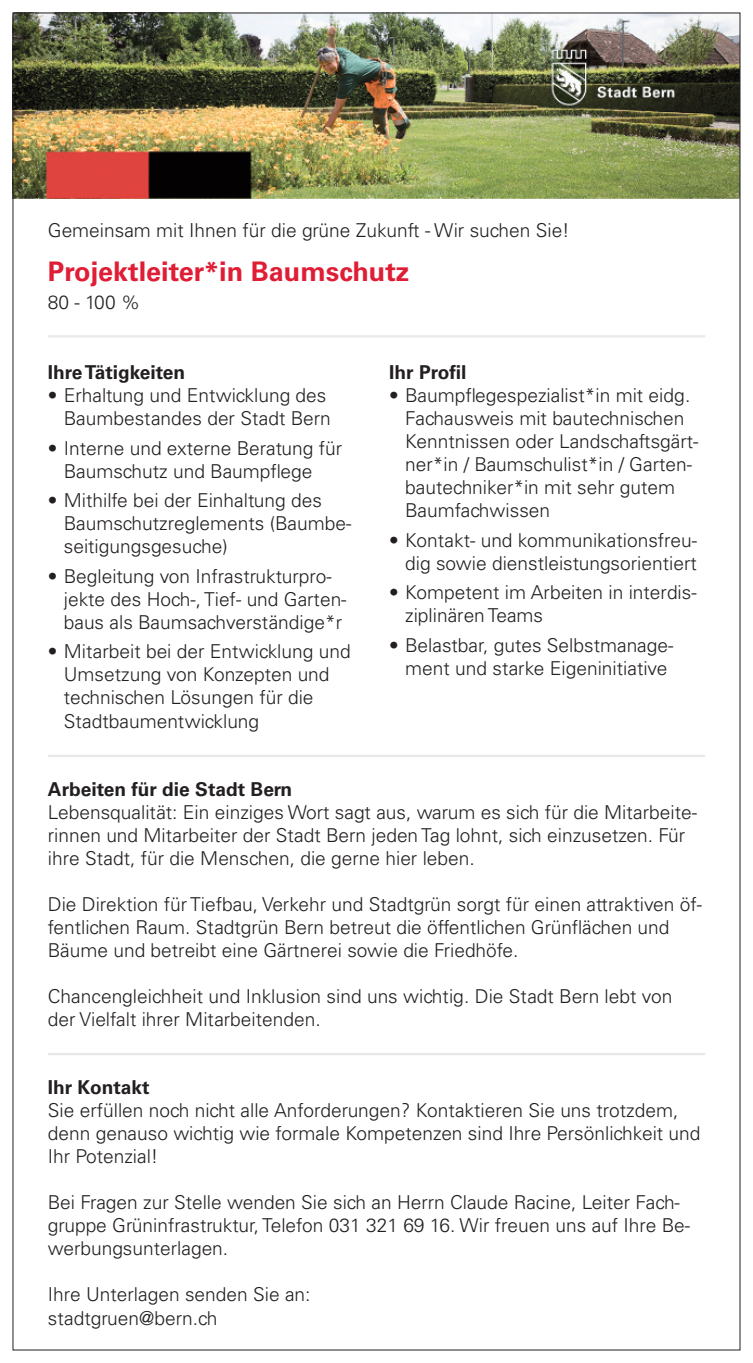
<style>
.page{position:relative;width:753px;height:1363px;background:#fff}
.page>*{position:absolute;margin:0;border:0;box-sizing:border-box;transform-origin:0 0}
.t1{font:700 27px "Univers LT Std";color:#df1e36}
.t2{font:300 19.12px/22.9px "Univers LT Std";color:#231f20}
.t3{font:700 19.12px "Univers LT Std";color:#231f20}
</style>
<div class="page">
<img style="left:15px;top:15px;width:723px;height:183px">
<hr style="left:48px;top:335px;width:657px;height:2px;background:#e7e8e9">
<hr style="left:48px;top:755px;width:657px;height:2px;background:#e7e8e9">
<hr style="left:48px;top:1053px;width:657px;height:2px;background:#e7e8e9">
<p class="t2" style="left:48px;top:221px;width:523px">Gemeinsam mit Ihnen für die grüne Zukunft - Wir suchen Sie!</p>
<h1 class="t1" style="left:48px;top:262px;width:363px">Projektleiter*in Baumschutz</h1>
<p class="t2" style="left:48px;top:292px;width:94px">80 - 100 %</p>
<p class="t3" style="left:48px;top:365px;width:139px">IhreTätigkeiten</p>
<p class="t2" style="left:48px;top:386px;width:284px;text-align:right">• Erhaltung und Entwicklung des<br>Baumbestandes der Stadt Bern</p>
<p class="t2" style="left:64px;top:438px;width:280px;text-indent:-16px">• Interne und externe Beratung für<br>Baumschutz und Baumpflege</p>
<p class="t2" style="left:64px;top:491px;width:289px;text-indent:-16px">• Mithilfe bei der Einhaltung des<br>Baumschutzreglements (Baumbe&shy;seitigungsgesuche)</p>
<p class="t2" style="left:64px;top:566px;width:284px;text-indent:-16px">• Begleitung von Infrastrukturpro&shy;jekte des Hoch-, Tief- und Garten&shy;baus als Baumsachverständige*r</p>
<p class="t2" style="left:64px;top:642px;width:288px;text-indent:-16px">• Mitarbeit bei der Entwicklung und<br>Umsetzung von Konzepten und technischen Lösungen für die<br>Stadtbaumentwicklung</p>
<p class="t3" style="left:389px;top:365px;width:79px">Ihr Profil</p>
<p class="t2" style="left:405px;top:386px;width:295px;text-indent:-16px">• Baumpflegespezialist*in mit eidg.<br>Fachausweis mit bautechnischen<br>Kenntnissen oder Landschaftsgärt&shy;ner*in / Baumschulist*in / Garten&shy;bautechniker*in mit sehr gutem<br>Baumfachwissen</p>
<p class="t2" style="left:389px;top:530px;width:309px;text-align:right">• Kontakt- und kommunikationsfreu&shy;dig sowie dienstleistungsorientiert</p>
<p class="t2" style="left:405px;top:583px;width:293px;text-indent:-16px">• Kompetent im Arbeiten in interdis&shy;ziplinären Teams</p>
<p class="t2" style="left:389px;top:635px;width:286px;text-align:center">• Belastbar, gutes Selbstmanage&shy;ment und starke Eigeninitiative</p>
<p class="t3" style="left:48px;top:782px;width:246px">Arbeiten für die Stadt Bern</p>
<p class="t2" style="left:48px;top:802px;width:650px">Lebensqualität: Ein einziges Wort sagt aus, warum es sich für die Mitarbeite&shy;rinnen und Mitarbeiter der Stadt Bern jeden Tag lohnt, sich einzusetzen. Für ihre Stadt, für die Menschen, die gerne hier leben.</p>
<p class="t2" style="left:48px;top:894px;width:656px">Die Direktion für Tiefbau, Verkehr und Stadtgrün sorgt für einen attraktiven öf&shy;fentlichen Raum. Stadtgrün Bern betreut die öffentlichen Grünflächen und<br>Bäume und betreibt eine Gärtnerei sowie die Friedhöfe.</p>
<p class="t2" style="left:48px;top:986px;width:626px">Chancengleichheit und Inklusion sind uns wichtig. Die Stadt Bern lebt von der Vielfalt ihrer Mitarbeitenden.</p>
<p class="t3" style="left:48px;top:1080px;width:103px">Ihr Kontakt</p>
<p class="t2" style="left:48px;top:1100px;width:654px">Sie erfüllen noch nicht alle Anforderungen? Kontaktieren Sie uns trotzdem, denn genauso wichtig wie formale Kompetenzen sind Ihre Persönlichkeit und<br>Ihr Potenzial!</p>
<p class="t2" style="left:48px;top:1192px;width:644px">Bei Fragen zur Stelle wenden Sie sich an Herrn Claude Racine, Leiter Fach&shy;gruppe Grüninfrastruktur, Telefon 031 321 69 16. Wir freuen uns auf Ihre Be&shy;werbungsunterlagen.</p>
<p class="t2" style="left:48px;top:1285px;width:264px">Ihre Unterlagen senden Sie an: stadtgruen@bern.ch</p>
</div>
